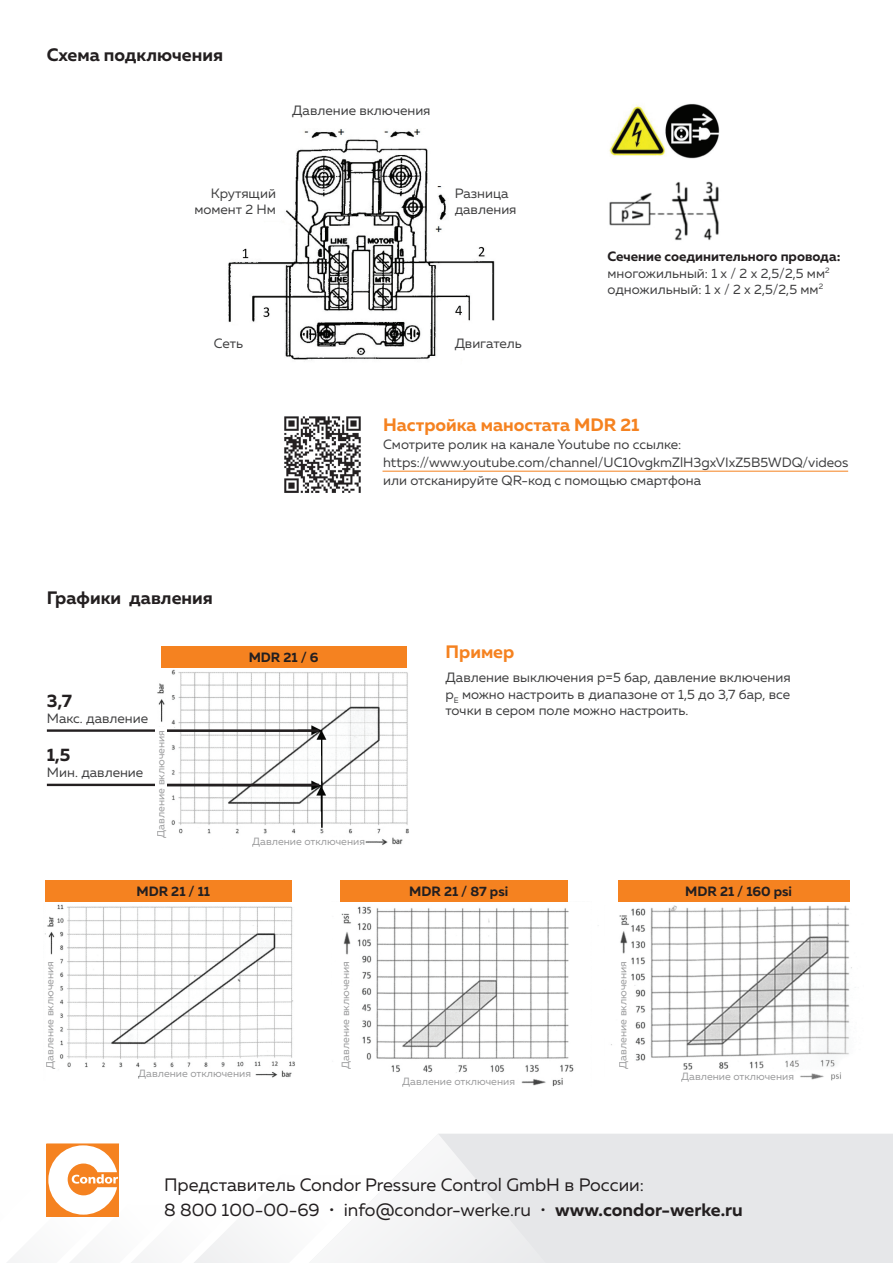
<style>
.page{position:relative;width:893px;height:1263px;background:#fff}
.page>*{position:absolute;margin:0;border:0;box-sizing:border-box;transform-origin:0 0}
.t1{font:18px/25.2px "Muller";color:#231f20}
.t2{font:700 18px "Muller";color:#231f20}
.t3{font:700 18px "Muller";color:#f58220}
.t4{font:13.5px/16.2px "Muller";color:#3e3e3f}
.t5{font:700 13.5px "Muller";color:#231f20}
.t6{font:10.5px "Muller";color:#57585a}
.s1{font-weight:700;color:#231f20}
.s2{font-weight:700}
</style>
<div class="page">
<img style="left:598px;top:905px;width:254px;height:176px">
<img style="left:341px;top:906px;width:233px;height:181px">
<img style="left:45px;top:904px;width:250px;height:174px">
<img style="left:149px;top:669px;width:260px;height:176px">
<div style="left:636px;top:1134px;width:257px;height:129px;background:#e6e7e9"></div>
<svg style="left:377px;top:1134px;width:259px;height:129px;fill:#e6e7e9"></svg>
<svg style="left:7px;top:1144px;width:370px;height:119px"></svg>
<div style="left:161px;top:646px;width:245px;height:22px;background:#f58220"></div>
<div style="left:45px;top:881px;width:247px;height:21px;background:#f58220"></div>
<div style="left:341px;top:881px;width:227px;height:21px;background:#f58220"></div>
<div style="left:618px;top:881px;width:232px;height:21px;background:#f58220"></div>
<img style="left:609px;top:104px;width:111px;height:55px">
<img style="left:228px;top:129px;width:267px;height:231px">
<img style="left:609px;top:181px;width:110px;height:60px">
<img style="left:284px;top:416px;width:77px;height:77px">
<hr style="left:382px;top:471px;width:466px;height:1px;background:#f58220">
<hr style="left:47px;top:729px;width:272px;height:3px;background:#231f20">
<hr style="left:47px;top:784px;width:272px;height:2px;background:#231f20">
<div style="left:156px;top:728px;width:11px;height:88px;background:#fff"></div>
<h1 class="t2" style="left:47px;top:43px;width:178px">Схема подключения</h1>
<p class="t4" style="left:292px;top:102px;width:140px">Давление включения</p>
<p class="t4" style="left:194px;top:185px;width:83px;text-align:right">Крутящий момент 2 Нм</p>
<p class="t4" style="left:455px;top:185px;width:63px">Разница давления</p>
<p class="t4" style="left:214px;top:335px;width:31px">Сеть</p>
<p class="t4" style="left:455px;top:335px;width:69px">Двигатель</p>
<p class="t4" style="left:607px;top:248px;width:234px"><span class="s1">Сечение соединительного провода: </span>многожильный: 1 х / 2 х 2,5/2,5 мм<sup>2 </sup>одножильный: 1 х / 2 х 2,5/2,5 мм<sup>2</sup></p>
<h1 class="t3" style="left:383px;top:414px;width:258px">Настройка маностата MDR 21</h1>
<p class="t4" style="left:383px;top:435px;width:467px;line-height:17.9px">Смотрите ролик на канале Youtube по ссылке: https://www.youtube.com/channel/UC10vgkmZlH3gxVIxZ5B5WDQ/videos или отсканируйте QR-код с помощью смартфона</p>
<h1 class="t2" style="left:47px;top:586px;width:167px">Графики давления</h1>
<h1 class="t2" style="left:47px;top:690px;width:27px">3,7</h1>
<p class="t4" style="left:47px;top:710px;width:103px">Макс. давление</p>
<h1 class="t2" style="left:47px;top:744px;width:25px">1,5</h1>
<p class="t4" style="left:47px;top:764px;width:98px">Мин. давление</p>
<p class="t6" style="left:154px;top:838px;width:109px;rotate:-90deg">Давление включения</p>
<p class="t5" style="left:249px;top:649px;width:71px">MDR 21 / 6</p>
<p class="t6" style="left:252px;top:834px;width:114px">Давление отключения</p>
<h1 class="t3" style="left:446px;top:640px;width:70px">Пример</h1>
<p class="t4" style="left:446px;top:669px;width:347px;text-align:justify">Давление выключения p=5 бар, давление включения p<sub>E</sub> можно настроить в диапазоне от 1,5 до 3,7 бар, все точки в сером поле можно настроить.</p>
<p class="t5" style="left:137px;top:883px;width:75px">MDR 21 / 11</p>
<p class="t5" style="left:409px;top:883px;width:101px">MDR 21 / 87 psi</p>
<p class="t5" style="left:685px;top:883px;width:108px">MDR 21 / 160 psi</p>
<p class="t6" style="left:43px;top:1069px;width:109px;rotate:-90deg">Давление включения</p>
<p class="t6" style="left:339px;top:1069px;width:109px;rotate:-90deg">Давление включения</p>
<p class="t6" style="left:616px;top:1069px;width:109px;rotate:-90deg">Давление включения</p>
<p class="t6" style="left:138px;top:1067px;width:114px">Давление отключения</p>
<p class="t6" style="left:402px;top:1074px;width:114px">Давление отключения</p>
<p class="t6" style="left:681px;top:1070px;width:114px">Давление отключения</p>
<h1 class="t1" style="left:164px;top:1171px;width:580px">Представитель Condor Pressure Control GmbH в России:<br>8 800 100-00-69 • info@condor-werke.ru • <span class="s2">www.condor-werke.ru</span></h1>
</div>
